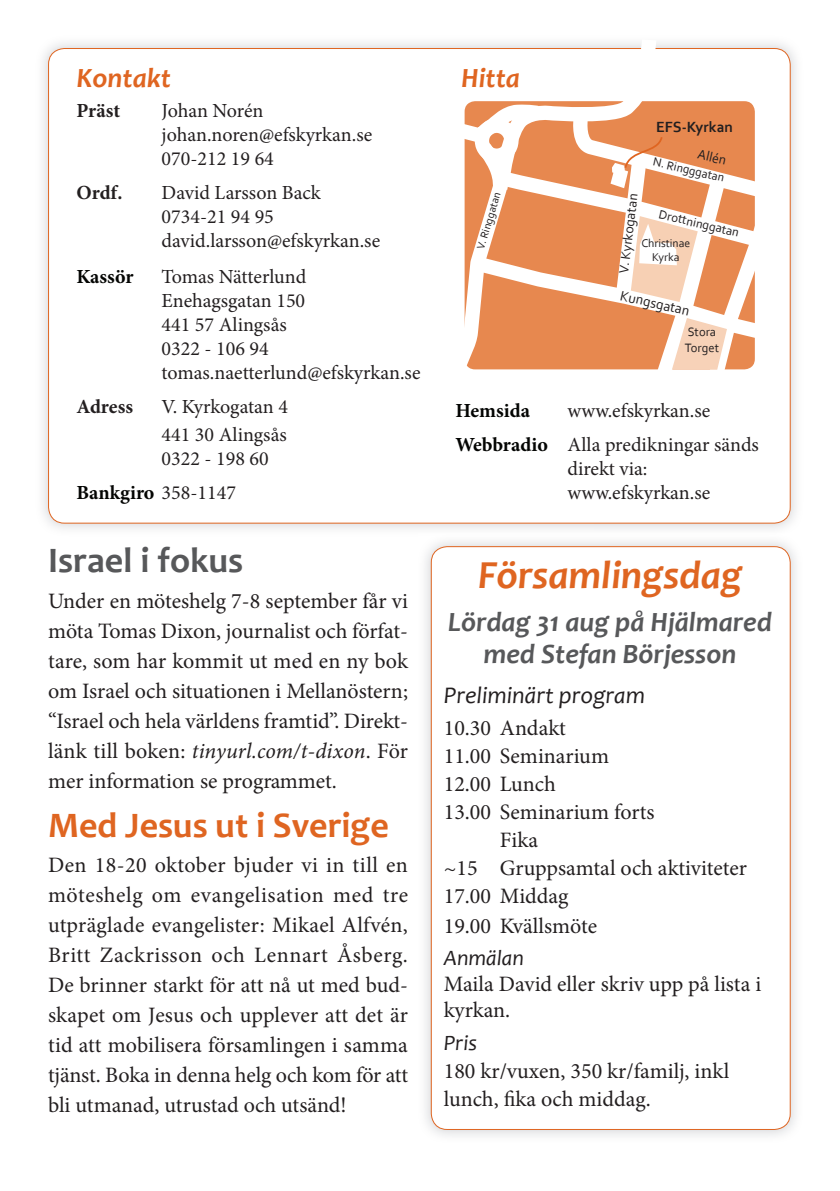
<style>
.page{position:relative;width:840px;height:1191px;background:#fff}
.page>*{position:absolute;margin:0;border:0;box-sizing:border-box;transform-origin:0 0}
.t1{font:italic 700 40px "Candara";color:#df6521}
.t2{font:700 36px "Candara";color:#df6521}
.t3{font:700 36px "Candara";color:#57585a}
.t4{font:italic 700 28px/31.6px "Candara";color:#57585a;text-align:center}
.t5{font:italic 700 28px "Candara";color:#df6521}
.t6{font:italic 24px "Candara";color:#231f20}
.t7{font:22px/30px "Minion Pro";color:#231f20;text-align:justify}
.t8{font:italic 22px "Candara";color:#231f20}
.t9{font:20px/24px "Minion Pro";color:#231f20}
.t10{font:700 20px "Minion Pro";color:#231f20}
.t11{font:700 20px "Minion Pro";color:#040503}
.t12{font:700 15.4px "Corbel";color:#231f20}
.t13{font:14.4px "Corbel";color:#231f20}
.t14{font:14px "Corbel";color:#231f20}
.t15{font:13.8px "Corbel";color:#231f20}
.t16{font:12.8px/15.2px "Corbel";color:#231f20}
.t17{font:12.4px "Corbel";color:#231f20}
.t18{font:11.8px/14.2px "Corbel";color:#231f20;text-align:center}
.t19{font:11px "Corbel";color:#231f20}
.s1{font-weight:700;color:#040503}
.s2{font-style:italic}
</style>
<div class="page">
<img style="left:42px;top:42px;width:754px;height:487px">
<div style="left:49px;top:49px;width:740px;height:474px;background:#fff;border-radius:16px"></div>
<svg style="left:437px;top:42px;width:227px;height:7px"></svg>
<svg style="left:464px;top:96px;width:332px;height:298px"></svg>
<img style="left:425px;top:541px;width:371px;height:595px">
<div style="left:431px;top:546px;width:358px;height:583px;background:#fff;border-radius:16px"></div>
<p class="t5" style="left:76px;top:60px;width:96px">Kontakt</p>
<p class="t10" style="left:76px;top:96px;width:45px">Präst</p>
<p class="t9" style="left:161px;top:98px;width:212px">Johan Norén johan.noren@efskyrkan.se<br>070-212 19 64</p>
<p class="t10" style="left:76px;top:178px;width:47px">Ordf.</p>
<p class="t9" style="left:161px;top:180px;width:220px">David Larsson Back<br>0734-21 94 95 david.larsson@efskyrkan.se</p>
<p class="t11" style="left:76px;top:262px;width:59px">Kassör</p>
<p class="t9" style="left:161px;top:264px;width:260px">Tomas Nätterlund<br>Enehagsgatan 150<br>441 57 Alingsås<br>0322 - 106 94 tomas.naetterlund@efskyrkan.se</p>
<p class="t10" style="left:76px;top:392px;width:58px">Adress</p>
<p class="t9" style="left:161px;top:392px;width:128px;line-height:28px">V. Kyrkogatan 4<br>441 30 Alingsås</p>
<p class="t9" style="left:76px;top:441px;width:194px;line-height:34px;text-indent:85px">0322 - 198 60<br><span class="s1">Bankgiro</span> 358-1147</p>
<h2 class="t3" style="left:48px;top:538px;width:197px">Israel i fokus</h2>
<p class="t7" style="left:48px;top:586px;width:361px">Under en möteshelg 7-8 september får vi möta Tomas Dixon, journalist och förfat&shy;tare, som har kommit ut med en ny bok om Israel och situationen i Mellanöstern; “Israel och hela världens framtid”. Direkt&shy;länk till boken: <span class="s2">tinyurl.com/t-dixon</span>. För mer information se programmet.</p>
<h2 class="t2" style="left:48px;top:802px;width:342px">Med Jesus ut i Sverige</h2>
<p class="t7" style="left:48px;top:850px;width:361px">Den 18-20 oktober bjuder vi in till en möteshelg om evangelisation med tre utpräglade evangelister: Mikael Alfvén, Britt Zackrisson och Lennart Åsberg.<br>De brinner starkt för att nå ut med bud&shy;skapet om Jesus och upplever att det är tid att mobilisera församlingen i samma tjänst. Boka in denna helg och kom för att bli utmanad, utrustad och utsänd!</p>
<p class="t5" style="left:461px;top:60px;width:60px">Hitta</p>
<p class="t19" style="left:473px;top:247px;width:61px;rotate:-73deg">V. Ringgatan</p>
<p class="t12" style="left:656px;top:117px;width:78px">EFS-Kyrkan</p>
<p class="t14" style="left:699px;top:145px;width:31px;rotate:13deg">Allén</p>
<p class="t17" style="left:654px;top:154px;width:74px;rotate:13deg">N. Ringggatan</p>
<p class="t15" style="left:614px;top:272px;width:82px;rotate:-83deg">V. Kyrkogatan</p>
<p class="t16" style="left:660px;top:206px;width:83px;rotate:13deg">Drottninggatan</p>
<p class="t18" style="left:641px;top:236px;width:50px">Christinae<br>Kyrka</p>
<p class="t13" style="left:622px;top:286px;width:72px;rotate:13deg">Kungsgatan</p>
<p class="t16" style="left:684px;top:324px;width:36px">Stora<br>Torget</p>
<p class="t9" style="left:455px;top:393px;width:305px;line-height:34px;text-indent:112px">www.efskyrkan.se<br><span class="s1">Webbradio</span> Alla predikningar sänds</p>
<p class="t9" style="left:567px;top:456px;width:144px">direkt via: www.efskyrkan.se</p>
<p class="t11" style="left:455px;top:396px;width:76px">Hemsida</p>
<h1 class="t1" style="left:477px;top:550px;width:266px">Församlingsdag</h1>
<p class="t4" style="left:447px;top:606px;width:325px">Lördag 31 aug på Hjälmared med Stefan Börjesson</p>
<p class="t6" style="left:443px;top:680px;width:203px">Preliminärt program</p>
<p class="t7" style="left:443px;top:713px;width:123px">10.30 Andakt</p>
<p class="t7" style="left:443px;top:741px;width:167px">11.00 Seminarium</p>
<p class="t7" style="left:443px;top:769px;width:113px">12.00 Lunch</p>
<p class="t7" style="left:443px;top:797px;width:212px">13.00 Seminarium forts</p>
<p class="t7" style="left:499px;top:825px;width:40px">Fika</p>
<p class="t7" style="left:443px;top:853px;width:304px">~15 Gruppsamtal och aktiviteter</p>
<p class="t7" style="left:443px;top:881px;width:126px">17.00 Middag</p>
<p class="t7" style="left:443px;top:911px;width:155px">19.00 Kvällsmöte</p>
<p class="t8" style="left:443px;top:943px;width:82px">Anmälan</p>
<p class="t7" style="left:443px;top:970px;width:319px;line-height:26px">Maila David eller skriv upp på lista i kyrkan.</p>
<p class="t8" style="left:443px;top:1029px;width:35px">Pris</p>
<p class="t7" style="left:443px;top:1057px;width:287px;line-height:28px">180 kr/vuxen, 350 kr/familj, inkl lunch, ka och middag.</p>
</div>
